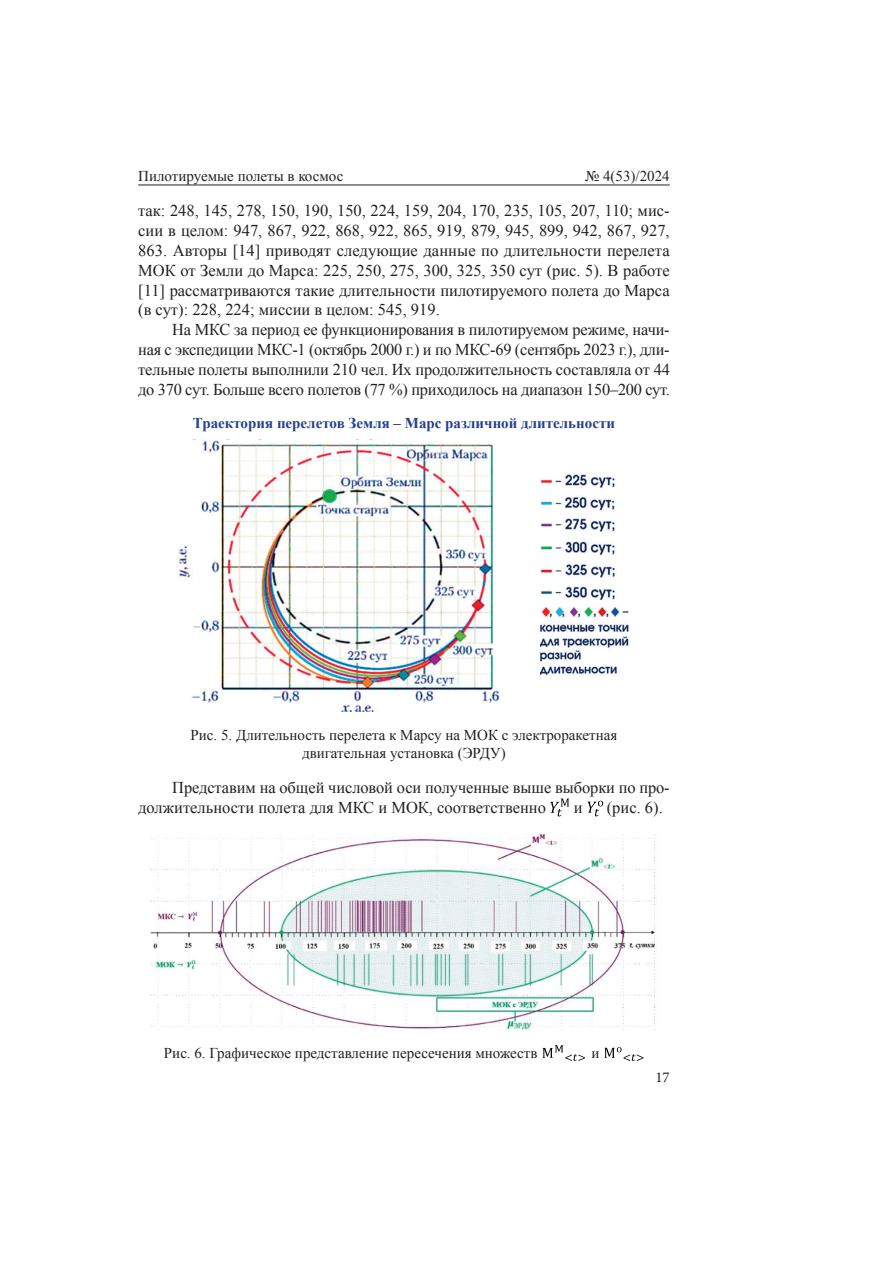
<style>
.page{position:relative;width:893px;height:1263px;background:#fff}
.page>*{position:absolute;margin:0;border:0;box-sizing:border-box;transform-origin:0 0}
.t1{font:16.5px/19.8px "Times New Roman";letter-spacing:-.005em;color:#231f20;text-align:justify}
.t2{font:15px/18px "Times New Roman";color:#231f20;text-align:center}
.t3{font:700 15px "Times New Roman";color:#253f8e}
.t4{font:15px "Minion Pro";color:#231f20}
</style>
<div class="page">
<hr style="left:138px;top:185px;width:532px;height:1px;background:#231f20">
<img style="left:178px;top:440px;width:321px;height:272px">
<img style="left:540px;top:474px;width:89px;height:201px">
<svg style="left:550px;top:798px;width:19px;height:18px"></svg>
<svg style="left:587px;top:801px;width:16px;height:15px"></svg>
<img style="left:150px;top:833px;width:505px;height:197px">
<svg style="left:543px;top:1045px;width:42px;height:16px"></svg>
<svg style="left:604px;top:1047px;width:39px;height:14px"></svg>
<p class="t2" style="left:138px;top:166px;width:207px">Пилотируемые полеты в космос</p>
<p class="t2" style="left:585px;top:166px;width:86px">№ 4(53)/2024</p>
<p class="t1" style="left:138px;top:201px;width:533px">так: 248, 145, 278, 150, 190, 150, 224, 159, 204, 170, 235, 105, 207, 110; мис&shy;сии в целом: 947, 867, 922, 868, 922, 865, 919, 879, 945, 899, 942, 867, 927, 863. Авторы [14] приводят следующие данные по длительности перелета МОК от Земли до Марса: 225, 250, 275, 300, 325, 350 сут (рис. 5). В работе [11] рассматриваются такие длительности пилотируемого полета до Марса (в сут): 228, 224; миссии в целом: 545, 919.</p>
<p class="t1" style="left:138px;top:320px;width:533px;text-indent:34px">На МКС за период ее функционирования в пилотируемом режиме, начи&shy;ная с экспедиции МКС-1 (октябрь 2000 г.) и по МКС-69 (сентябрь 2023 г.), дли&shy;тельные полеты выполнили 210 чел. Их продолжительность составляла от 44 до 370 сут. Больше всего полетов (77 %) приходилось на диапазон 150–200 сут.</p>
<p class="t3" style="left:193px;top:412px;width:424px">Траектория перелетов Земля – Марс различной длительности</p>
<p class="t2" style="left:191px;top:726px;width:428px">Рис. 5. Длительность перелета к Марсу на МОК с электроракетная двигательная установка (ЭРДУ)</p>
<p class="t1" style="left:138px;top:777px;width:533px;text-indent:34px">Представим на общей числовой оси полученные выше выборки по про&shy;должительности полета для МКС и МОК, соответственно</p>
<p class="t1" style="left:574px;top:797px;width:10px">и</p>
<p class="t1" style="left:607px;top:797px;width:58px">(рис. 6).</p>
<p class="t2" style="left:164px;top:1044px;width:375px">Рис. 6. Графическое представление пересечения множеств</p>
<p class="t2" style="left:592px;top:1044px;width:10px">и</p>
<p class="t4" style="left:655px;top:1067px;width:16px">17</p>
</div>
